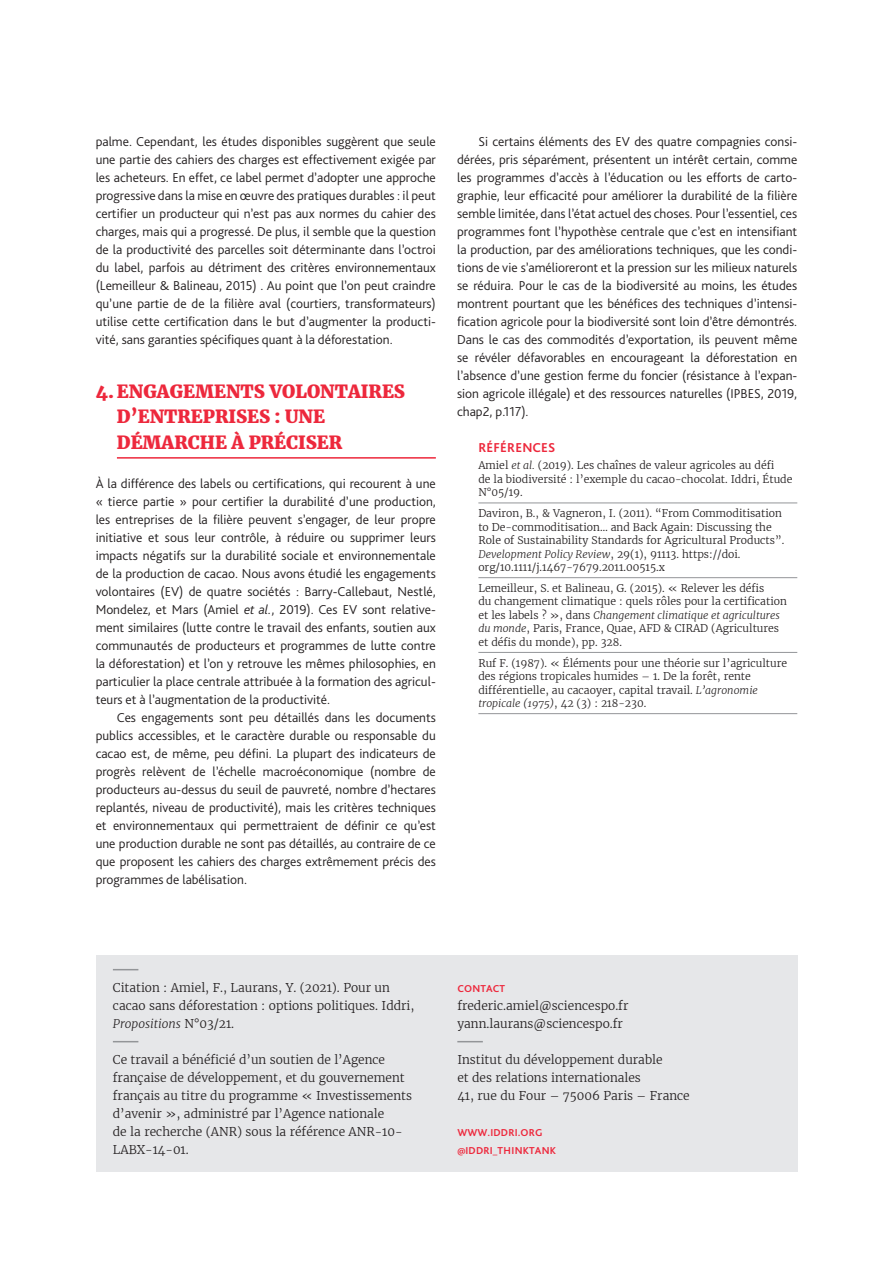
<style>
.page{position:relative;width:893px;height:1263px;background:#fff}
.page>*{position:absolute;margin:0;border:0;box-sizing:border-box;transform-origin:0 0}
.T1{font:900 18px/25.5px "Merriweather";color:#ed283c}
.texteFR{font:300 13.5px/18px "Bliss Pro";color:#231f20;text-align:justify}
.texte_1er{font:300 13.5px/18px "Bliss Pro";color:#231f20;text-align:justify}
.T2_REF{font:700 13.5px "Bliss Pro";letter-spacing:.015em;color:#ed283c}
.TexteOurs_Filet{font:300 12px/18px "Merriweather";color:#231f20}
.TexteOurs{font:300 12px/18px "Merriweather";color:#231f20}
.Bibliographie{font:300 10.5px/13.5px "Merriweather";color:#231f20}
.web_ours{font:700 10.5px/18px "Bliss Pro";letter-spacing:.015em;color:#ed283c}
.T1_ours{font:700 10.5px "Bliss Pro";letter-spacing:.015em;color:#ed283c}
.s1{font-style:italic}
</style>
<div class="page">
<hr style="left:117px;top:457px;width:319px;height:2px;background:#ed283c">
<hr style="left:478px;top:503px;width:319px;height:1px;background:#939598">
<hr style="left:478px;top:577px;width:319px;height:1px;background:#939598">
<hr style="left:478px;top:652px;width:319px;height:1px;background:#939598">
<hr style="left:478px;top:713px;width:319px;height:1px;background:#939598">
<div style="left:96px;top:956px;width:701px;height:216px;background:#e6e7e9"></div>
<svg style="left:113px;top:969px;width:25px;height:1px"></svg>
<svg style="left:113px;top:1041px;width:25px;height:1px"></svg>
<svg style="left:457px;top:1041px;width:26px;height:1px"></svg>
<p class="texteFR" style="left:96px;top:132px;width:342px">palme. Cependant, les études disponibles suggèrent que seule une partie des cahiers des charges est effectivement exigée par les acheteurs. En effet, ce label permet d’adopter une approche progressive dans la mise en œuvre des pratiques durables : il peut certifier un producteur qui n’est pas aux normes du cahier des charges, mais qui a progressé. De plus, il semble que la question de la productivité des parcelles soit déterminante dans l’octroi du label, parfois au détriment des critères environnementaux (Lemeilleur &amp; Balineau, 2015) . Au point que l’on peut craindre qu’une partie de de la filière aval (courtiers, transformateurs) utilise cette certification dans le but d’augmenter la producti&shy;vité, sans garanties spécifiques quant à la déforestation.</p>
<p class="T1" style="left:117px;top:378px;width:290px;text-indent:-21px">4. ENGAGEMENTS VOLONTAIRES<br>D’ENTREPRISES : UNE<br>DÉMARCHE À PRÉCISER</p>
<p class="texte_1er" style="left:96px;top:474px;width:342px">À la différence des labels ou certifications, qui recourent à une « tierce partie » pour certifier la durabilité d’une production, les entreprises de la filière peuvent s’engager, de leur propre initiative et sous leur contrôle, à réduire ou supprimer leurs impacts négatifs sur la durabilité sociale et environnementale de la production de cacao. Nous avons étudié les engagements volontaires (EV) de quatre sociétés : Barry-Callebaut, Nestlé, Mondelez, et Mars (Amiel <span class="s1">et al.</span>, 2019). Ces EV sont relative&shy;ment similaires (lutte contre le travail des enfants, soutien aux communautés de producteurs et programmes de lutte contre la déforestation) et l’on y retrouve les mêmes philosophies, en particulier la place centrale attribuée à la formation des agricul&shy;teurs et à l’augmentation de la productivité.</p>
<p class="texteFR" style="left:96px;top:708px;width:342px;text-indent:21px">Ces engagements sont peu détaillés dans les documents publics accessibles, et le caractère durable ou responsable du cacao est, de même, peu défini. La plupart des indicateurs de progrès relèvent de l’échelle macroéconomique (nombre de producteurs au-dessus du seuil de pauvreté, nombre d’hectares replantés, niveau de productivité), mais les critères techniques et environnementaux qui permettraient de définir ce qu’est une production durable ne sont pas détaillés, au contraire de ce que proposent les cahiers des charges extrêmement précis des programmes de labélisation.</p>
<p class="texteFR" style="left:457px;top:132px;width:342px;text-indent:21px">Si certains éléments des EV des quatre compagnies consi&shy;dérées, pris séparément, présentent un intérêt certain, comme les programmes d’accès à l’éducation ou les efforts de carto&shy;graphie, leur efficacité pour améliorer la durabilité de la filière semble limitée, dans l’état actuel des choses. Pour l’essentiel, ces programmes font l’hypothèse centrale que c’est en intensifiant la production, par des améliorations techniques, que les condi&shy;tions de vie s’amélioreront et la pression sur les milieux naturels se réduira. Pour le cas de la biodiversité au moins, les études montrent pourtant que les bénéfices des techniques d’intensi&shy;fication agricole pour la biodiversité sont loin d’être démontrés.<br>Dans le cas des commodités d’exportation, ils peuvent même se révéler défavorables en encourageant la déforestation en l’absence d’une gestion ferme du foncier (résistance à l’expan&shy;sion agricole illégale) et des ressources naturelles (IPBES, 2019, chap2, p.117).</p>
<p class="T2_REF" style="left:478px;top:439px;width:78px">RÉFÉRENCES</p>
<p class="Bibliographie" style="left:478px;top:459px;width:316px">Amiel <span class="s1">et al.</span> (2019). Les chaînes de valeur agricoles au défi<br>de la biodiversité : l’exemple du cacao-chocolat. Iddri, Étude<br>N°05/19.</p>
<p class="Bibliographie" style="left:478px;top:506px;width:307px">Daviron, B., &amp; Vagneron, I. (2011). “From Commoditisation to De-commoditisation… and Back Again: Discussing the Role of Sustainability Standards for Agricultural Products”.<br><span class="s1">Development Policy Review</span>, 29(1), 91113. https://doi. org/10.1111/j.1467-7679.2011.00515.x</p>
<p class="Bibliographie" style="left:478px;top:581px;width:310px">Lemeilleur, S. et Balineau, G. (2015). « Relever les défis<br>du changement climatique : quels rôles pour la certification et les labels ? », dans <span class="s1">Changement climatique et agricultures du monde</span>, Paris, France, Quae, AFD &amp; CIRAD (Agricultures et défis du monde), pp. 328.</p>
<p class="Bibliographie" style="left:478px;top:656px;width:310px">Ruf F. (1987). « Éléments pour une théorie sur l’agriculture des régions tropicales humides – 1. De la forêt, rente différentielle, au cacaoyer, capital travail. <span class="s1">L’agronomie tropicale (1975)</span>, 42 (3) : 218-230.</p>
<p class="TexteOurs_Filet" style="left:113px;top:978px;width:303px">Citation : Amiel, F., Laurans, Y. (2021). Pour un cacao sans déforestation : options politiques. Iddri,<br><span class="s1">Propositions</span> N°03/21.</p>
<p class="TexteOurs_Filet" style="left:113px;top:1050px;width:301px">Ce travail a bénéficié d’un soutien de l’Agence française de développement, et du gouvernement français au titre du programme « Investissements d’avenir », administré par l’Agence nationale<br>de la recherche (ANR) sous la référence ANR-10- LABX-14-01.</p>
<p class="T1_ours" style="left:457px;top:982px;width:49px">CONTACT</p>
<p class="TexteOurs" style="left:457px;top:996px;width:173px">frederic.amiel@sciencespo.fr yann.laurans@sciencespo.fr</p>
<p class="TexteOurs_Filet" style="left:457px;top:1050px;width:234px">Institut du développement durable<br>et des relations internationales<br>41, rue du Four – 75006 Paris – France</p>
<p class="web_ours" style="left:457px;top:1123px;width:100px">WWW.IDDRI.ORG @IDDRI_THINKTANK</p>
</div>
